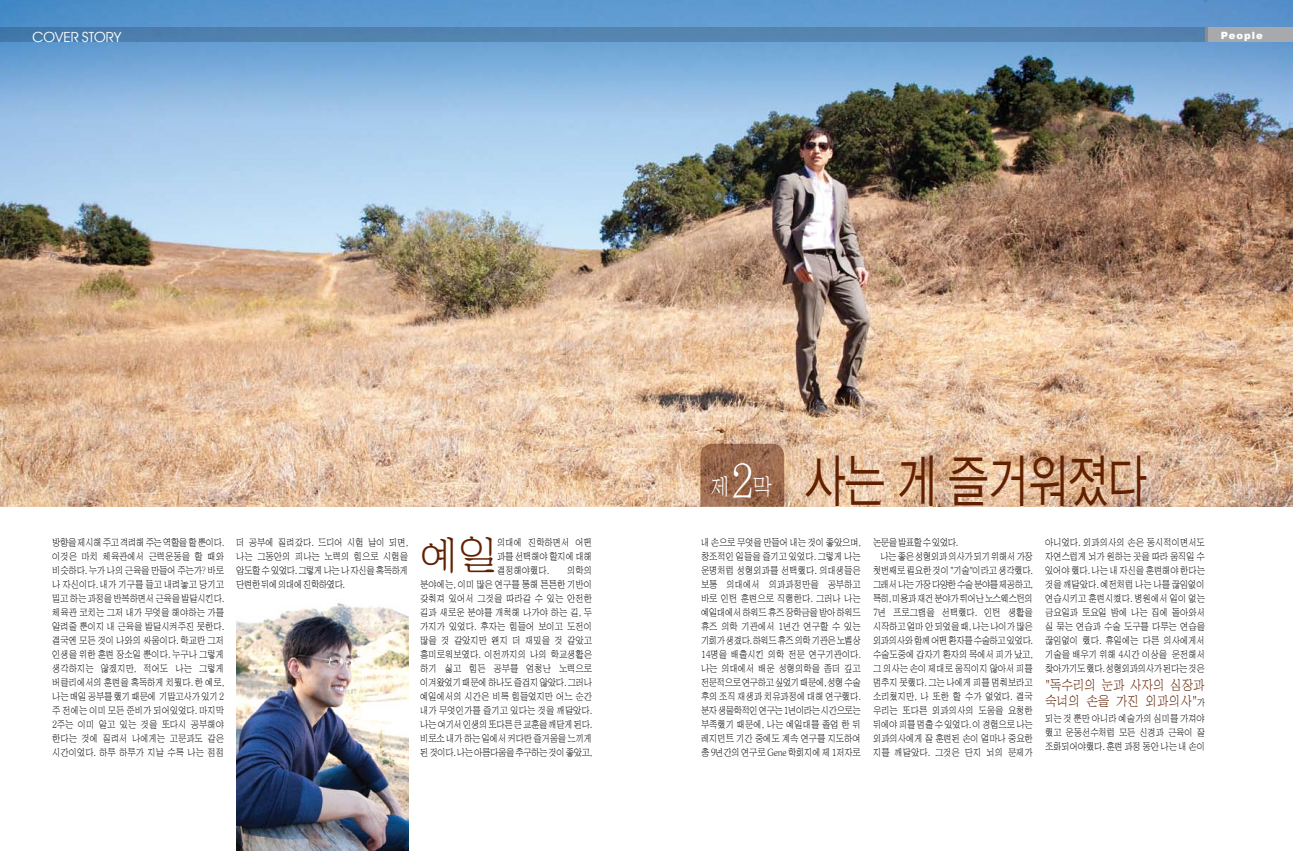
<style>
.page{position:relative;width:1293px;height:851px;background:#fff}
.page>*{position:absolute;margin:0;border:0;box-sizing:border-box;transform-origin:0 0}
.t1{font:57.4px "YGO12";letter-spacing:-.075em;color:#612000;scale:.75 1}
.t2{font:41.5px "HY Sin Mun Myeong Jo";color:#612000}
.t3{font:24px "HY Sin Mun Myeong Jo";color:#fff;scale:.85 1}
.t4{font:14px/16px "HY Sin Mun Myeong Jo";letter-spacing:-.025em;color:#612000;scale:.85 1}
.t5{font:14px "Avant Guard SW";color:#fff;scale:1.06 1}
.t6{font:10px/14px "HY Sin Mun Myeong Jo";letter-spacing:-.03em;color:#000;text-align:justify;scale:.85 1}
.t7{font:10px "HY Sin Mun Myeong Jo";letter-spacing:-.07em;color:#000;scale:.85 1}
.t8{font:10px "HY Sin Mun Myeong Jo";letter-spacing:-.075em;color:#000;scale:.85 1}
.t9{font:10px "HY Sin Mun Myeong Jo";letter-spacing:-.05em;color:#000;scale:.85 1}
.t10{font:10px "HY Sin Mun Myeong Jo";letter-spacing:-.06em;color:#000;scale:.85 1}
.t11{font:900 10px "Arial";letter-spacing:.1em;color:#fff}
.s1{font-family:"Y Mj O12";font-size:48px}
.s2{font-size:10px;color:#000}
</style>
<div class="page">
<img style="left:0;top:0;width:1293px;height:506px">
<svg style="left:700px;top:443px;width:84px;height:63px"></svg>
<div style="left:1205px;top:28px;width:88px;height:14px;background:#a7a9ac"></div>
<svg style="left:0;top:28px;width:1208px;height:14px;fill:#5483af"></svg>
<img style="left:237px;top:603px;width:171px;height:247px">
<h3 class="t5" style="left:32px;top:28px;width:85px">COVER STORY</h3>
<p class="t11" style="left:1220px;top:29px;width:43px">People</p>
<p class="t6" style="left:52px;top:535px;width:204px">방향을 제시해 주고 격려해 주는 역할을 할 뿐이다. 이것은 마치 체육관에서 근력운동을 할 때와 비슷하다. 누가 나의 근육을 만들어 주는가? 바로 나 자신이다. 내가 기구를 들고 내려놓고 당기고 밀고 하는 과정을 반복하면서 근육을 발달시킨다. 체육관 코치는 그저 내가 무엇을 해야하는 가를 알려줄 뿐이지 내 근육을 발달시켜주진 못한다. 결국엔 모든 것이 나와의 싸움이다. 학교란 그저 인생을 위한 훈련 장소일 뿐이다. 누구나 그렇게 생각하지는 않겠지만, 적어도 나는 그렇게 버클리에서의 훈련을 혹독하게 치뤘다. 한 예로, 나는 매일 공부를 했기 때문에 기말고사가 있기 2 주 전에는 이미 모든 준비가 되어있었다. 마지막 2주는 이미 알고 있는 것을 또다시 공부해야 한다는 것에 질려서 나에게는 고문과도 같은 시간이었다. 하루 하루가 지날 수록 나는 점점</p>
<p class="t6" style="left:236px;top:535px;width:204px">더 공부에 질려갔다. 드디어 시험 날이 되면, 나는 그동안의 피나는 노력의 힘으로 시험을 압도할 수 있었다. 그렇게 나는 나 자신을 혹독하게 단련한 뒤에 의대에 진학하였다.</p>
<h2 class="t2" style="left:420px;top:534px;width:81px">예일</h2>
<p class="t6" style="left:497px;top:535px;width:114px">의대에 진학하면서 어떤 과를 선택해야 할지에 대해 결정해야했다.</p>
<p class="t6" style="left:420px;top:563px;width:204px;text-indent:147px">의학의 분야에는, 이미 많은 연구를 통해 튼튼한 기반이 갖춰져 있어서 그것을 따라갈 수 있는 안전한 길과 새로운 분야를 개척해 나가야 하는 길, 두 가지가 있었다. 후자는 힘들어 보이고 도전이 많을 것 같았지만 왠지 더 재밌을 것 같았고 흥미로워보였다. 이전까지의 나의 학교생활은 하기 싫고 힘든 공부를 엄청난 노력으로 이겨왔었기 때문에 하나도 즐겁지 않았다. 그러나 예일에서의 시간은 비록 힘들었지만 어느 순간 내가 무엇인가를 즐기고 있다는 것을 깨달았다. 나는 여기서 인생의 또다른 큰 교훈을 깨닫게 된다. 비로소 내가 하는 일에서 커다란 즐거움을 느끼게 된 것이다. 나는 아름다움을 추구하는 것이 좋았고,</p>
<h3 class="t3" style="left:711px;top:474px;width:74px">제<span class="s1">2</span>막</h3>
<h1 class="t1" style="left:803px;top:452px;width:462px">사는 게 즐거워졌다</h1>
<p class="t6" style="left:701px;top:535px;width:190px">내 손으로 무엇을 만들어 내는 것이 좋았으며, 창조적인 일들을 즐기고 있었다. 그렇게 나는 운명처럼 성형외과를 선택했다. 의대생들은 보통 의대에서 의과과정만을 공부하고 바로 인턴 훈련으로 직행한다. 그러나 나는 예일대에서 하워드 휴즈 장학금을 받아 하워드 휴즈 의학 기관에서 1년간 연구할 수 있는 기회가 생겼다. 하워드 휴즈 의학 기관은 노벨상 14명을 배출시킨 의학 전문 연구기관이다. 나는 의대에서 배운 성형의학을 좀더 깊고 전문적으로 연구하고 싶었기 때문에, 성형 수술 후의 조직 재생과 치유과정에 대해 연구했다. 분자 생물학적인 연구는 1년이라는 시간으로는 부족했기 때문에, 나는 예일대를 졸업 한 뒤 레지던트 기간 중에도 계속 연구를 지도하여 총 9년간의 연구로 Gene 학회지에 제 1저자로</p>
<p class="t8" style="left:873px;top:537px;width:102px">논문을 발표할 수 있었다.</p>
<p class="t10" style="left:880px;top:551px;width:181px">나는 좋은 성형외과 의사가 되기 위해서 가장</p>
<p class="t9" style="left:873px;top:565px;width:190px">첫번째로 필요한 것이 "기술"이라고 생각했다.</p>
<p class="t8" style="left:873px;top:579px;width:190px">그래서 나는 가장 다양한 수술 분야를 제공하고,</p>
<p class="t7" style="left:873px;top:593px;width:190px">특히, 미용과 재건 분야가 뛰어난 노스웨스턴의</p>
<p class="t6" style="left:873px;top:605px;width:190px">7년 프로그램을 선택했다. 인턴 생활을</p>
<p class="t6" style="left:873px;top:619px;width:190px">시작하고 얼마 안 되었을 때, 나는 나이가 많은</p>
<p class="t7" style="left:873px;top:635px;width:190px">외과의사와 함께 어떤 환자를 수술하고 있었다.</p>
<p class="t6" style="left:873px;top:647px;width:190px">수술도중에 갑자기 환자의 목에서 피가 났고,</p>
<p class="t6" style="left:873px;top:661px;width:190px">그 의사는 손이 제대로 움직이지 않아서 피를</p>
<p class="t6" style="left:873px;top:675px;width:190px">멈추지 못했다. 그는 나에게 피를 멈춰보라고</p>
<p class="t6" style="left:873px;top:689px;width:190px">소리쳤지만, 나 또한 할 수가 없었다. 결국</p>
<p class="t6" style="left:873px;top:703px;width:190px">우리는 또다른 외과의사의 도움을 요청한</p>
<p class="t6" style="left:873px;top:717px;width:190px">뒤에야 피를 멈출 수 있었다. 이 경험으로 나는</p>
<p class="t6" style="left:873px;top:731px;width:190px">외과의사에게 잘 훈련된 손이 얼마나 중요한</p>
<p class="t6" style="left:873px;top:745px;width:190px">지를 깨달았다. 그것은 단지 뇌의 문제가</p>
<p class="t6" style="left:1045px;top:535px;width:190px">아니었다. 외과의사의 손은 동시적이면서도 자연스럽게 뇌가 원하는 곳을 따라 움직일 수 있어야 했다. 나는 내 자신을 훈련해야 한다는 것을 깨달았다. 예전처럼 나는 나를 끊임없이 연습시키고 훈련시켰다. 병원에서 일이 없는 금요일과 토요일 밤에 나는 집에 돌아와서 실 묶는 연습과 수술 도구를 다루는 연습을 끊임없이 했다. 휴일에는 다른 의사에게서 기술을 배우기 위해 4시간 이상을 운전해서 찾아가기도 했다. 성형외과의사가 된다는 것은</p>
<h3 class="t4" style="left:1045px;top:677px;width:190px">"독수리의 눈과 사자의 심장과 숙녀의 손을 가진 외과의사"<span class="s2">가</span></h3>
<p class="t6" style="left:1045px;top:711px;width:190px">되는 것 뿐만 아니라 예술가의 심미를 가져야 했고 운동선수처럼 모든 신경과 근육이 잘 조화되어야했다. 훈련 과정 동안 나는 내 손이</p>
</div>
